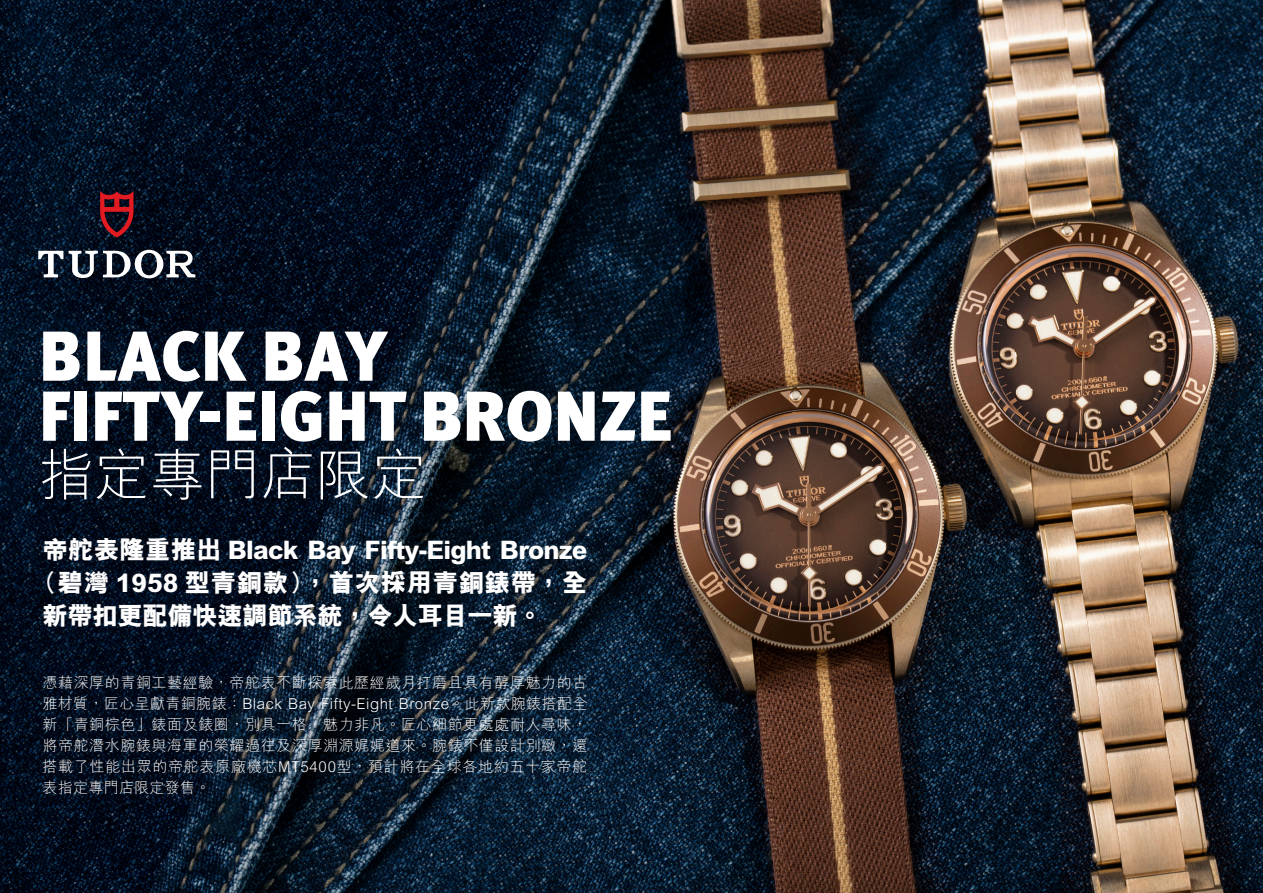
<style>
.page{position:relative;width:1263px;height:893px;background:#fff}
.page>*{position:absolute;margin:0;border:0;box-sizing:border-box;transform-origin:0 0}
.TC-_Heading_LIGHT{font:900 70.5px/60px "Meta Pro";letter-spacing:-.01em;color:#fff}
.TC-_Heading_LIGHT-2{font:300 55.5px "M Hei HK";color:#fff}
.TC_-_Introduction{font:800 25.5px "M Hei HK";letter-spacing:-.02em;color:#fff}
.TC_-_Introduction-2{font:800 25.5px "M Hei HK";letter-spacing:.02em;color:#fff}
.TC_-_1st_parahgraphy{font:300 15px/21px "M Hei HK";letter-spacing:.045em;color:#fff;text-align:justify}
</style>
<div class="page">
<img style="left:0;top:0;width:1263px;height:893px">
<svg style="left:100px;top:191px;width:34px;height:46px;background:#67131f"></svg>
<svg style="left:38px;top:251px;width:25px;height:26px"></svg>
<svg style="left:69px;top:250px;width:126px;height:28px"></svg>
<p class="TC-_Heading_LIGHT" style="left:39px;top:323px;width:635px">BLACK BAY<br>FIFTY-EIGHT BRONZE</p>
<p class="TC-_Heading_LIGHT-2" style="left:38px;top:436px;width:390px">指定專門店限定</p>
<p class="TC_-_Introduction" style="left:43px;top:533px;width:546px">帝舵表隆重推出 Black Bay Fifty-Eight Bronze</p>
<p class="TC_-_Introduction-2" style="left:32px;top:566px;width:557px">（碧灣 1958 型青銅款），首次採用青銅錶帶，全</p>
<p class="TC_-_Introduction" style="left:43px;top:599px;width:502px">新帶扣更配備快速調節系統，令人耳目一新。</p>
<p class="TC_-_1st_parahgraphy" style="left:43px;top:672px;width:546px">憑藉深厚的青銅工藝經驗，帝舵表不斷探索此歷經歲月打磨且具有醇厚魅力的古雅材質，匠心呈獻青銅腕錶：Black Bay Fifty-Eight Bronze。此新款腕錶搭配全新「青銅棕色」錶面及錶圈，別具一格，魅力非凡。匠心細節更處處耐人尋味，將帝舵潛水腕錶與海軍的榮耀過往及深厚淵源娓娓道來。腕錶不僅設計別緻，還搭載了性能出眾的帝舵表原廠機芯MT5400型，預計將在全球各地約五十家帝舵表指定專門店限定發售。</p>
</div>
